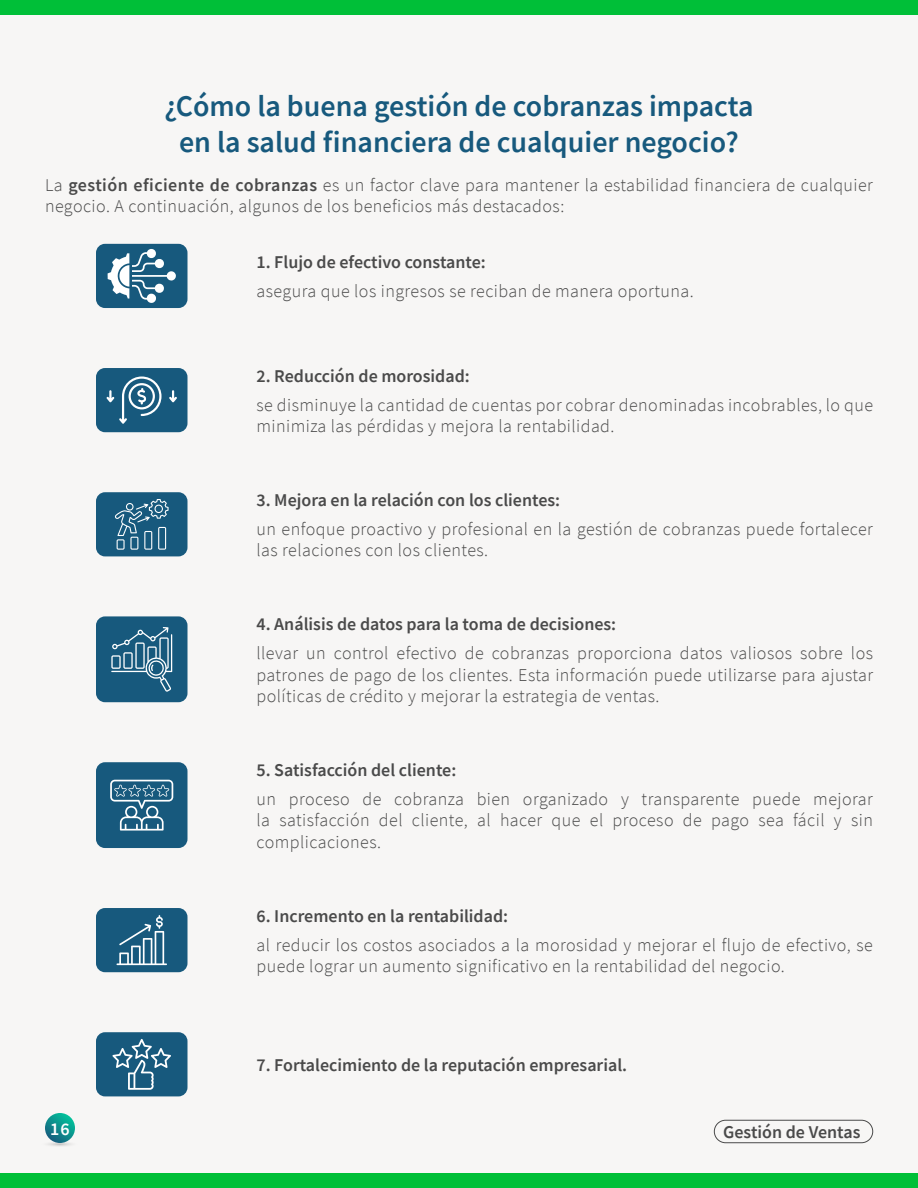
<style>
.page{position:relative;width:918px;height:1188px;background:#f7f6f5}
.page>*{position:absolute;margin:0;border:0;box-sizing:border-box;transform-origin:0 0}
.t1{font:600 30px/36px "Source Sans Pro";color:#17597d;text-align:center}
.t2{font:300 18px/21.6px "Source Sans Pro";letter-spacing:.025em;color:#4a4a4a}
.t3{font:600 18px "Source Sans Pro";color:#4a4a4a}
.t4{font:600 18px "Source Sans Pro";color:#fff}
.s1{font-weight:600}
</style>
<div class="page">
<div style="left:0;top:0;width:918px;height:15px;background:#00bf38"></div>
<div style="left:0;top:1173px;width:918px;height:15px;background:#00bf38"></div>
<div style="left:714px;top:1120px;width:159px;height:23px;border:1px solid #4a4a4a;border-radius:11px"></div>
<img style="left:46px;top:1135px;width:28px;height:11px">
<svg style="left:45px;top:1113px;width:30px;height:30px"></svg>
<div style="left:96px;top:244px;width:92px;height:64px;background:#17597d;border-radius:9px"></div>
<div style="left:96px;top:368px;width:92px;height:64px;background:#17597d;border-radius:9px"></div>
<div style="left:96px;top:492px;width:92px;height:64px;background:#17597d;border-radius:9px"></div>
<div style="left:96px;top:616px;width:92px;height:86px;background:#17597d;border-radius:9px"></div>
<div style="left:96px;top:762px;width:92px;height:86px;background:#17597d;border-radius:9px"></div>
<div style="left:96px;top:908px;width:92px;height:64px;background:#17597d;border-radius:9px"></div>
<div style="left:96px;top:1032px;width:92px;height:64px;background:#17597d;border-radius:9px"></div>
<svg style="left:108px;top:249px;width:68px;height:54px"></svg>
<svg style="left:169px;top:390px;width:8px;height:12px"></svg>
<svg style="left:106px;top:376px;width:56px;height:48px"></svg>
<svg style="left:111px;top:627px;width:61px;height:65px"></svg>
<svg style="left:110px;top:780px;width:63px;height:51px"></svg>
<svg style="left:117px;top:915px;width:50px;height:50px"></svg>
<svg style="left:115px;top:499px;width:54px;height:51px"></svg>
<svg style="left:112px;top:1039px;width:59px;height:51px"></svg>
<h1 class="t1" style="left:164px;top:88px;width:591px">¿Cómo la buena gestión de cobranzas impacta en la salud financiera de cualquier negocio?</h1>
<p class="t2" style="left:45px;top:174px;width:830px">La <span class="s1">gestión eficiente de cobranzas</span> es un factor clave para mantener la estabilidad financiera de cualquier negocio. A continuación, algunos de los beneficios más destacados:</p>
<p class="t3" style="left:256px;top:250px;width:231px">1. Flujo de efectivo constante:</p>
<p class="t2" style="left:256px;top:280px;width:439px">asegura que los ingresos se reciban de manera oportuna.</p>
<p class="t3" style="left:256px;top:364px;width:215px">2. Reducción de morosidad:</p>
<p class="t2" style="left:256px;top:394px;width:618px">se disminuye la cantidad de cuentas por cobrar denominadas incobrables, lo que minimiza las pérdidas y mejora la rentabilidad.</p>
<p class="t3" style="left:256px;top:488px;width:305px">3. Mejora en la relación con los clientes:</p>
<p class="t2" style="left:256px;top:518px;width:618px">un enfoque proactivo y profesional en la gestión de cobranzas puede fortalecer las relaciones con los clientes.</p>
<p class="t3" style="left:256px;top:612px;width:361px">4. Análisis de datos para la toma de decisiones:</p>
<p class="t2" style="left:256px;top:642px;width:618px;text-align:justify">llevar un control efectivo de cobranzas proporciona datos valiosos sobre los patrones de pago de los clientes. Esta información puede utilizarse para ajustar políticas de crédito y mejorar la estrategia de ventas.</p>
<p class="t3" style="left:256px;top:758px;width:201px">5. Satisfacción del cliente:</p>
<p class="t2" style="left:256px;top:788px;width:618px;text-align:justify">un proceso de cobranza bien organizado y transparente puede mejorar la satisfacción del cliente, al hacer que el proceso de pago sea fácil y sin complicaciones.</p>
<p class="t3" style="left:256px;top:904px;width:253px">6. Incremento en la rentabilidad:</p>
<p class="t2" style="left:256px;top:934px;width:618px">al reducir los costos asociados a la morosidad y mejorar el flujo de efectivo, se puede lograr un aumento significativo en la rentabilidad del negocio.</p>
<p class="t3" style="left:256px;top:1053px;width:372px">7. Fortalecimiento de la reputación empresarial.</p>
<p class="t4" style="left:50px;top:1117px;width:21px">16</p>
<p class="t3" style="left:723px;top:1120px;width:139px">Gestión de Ventas</p>
</div>
